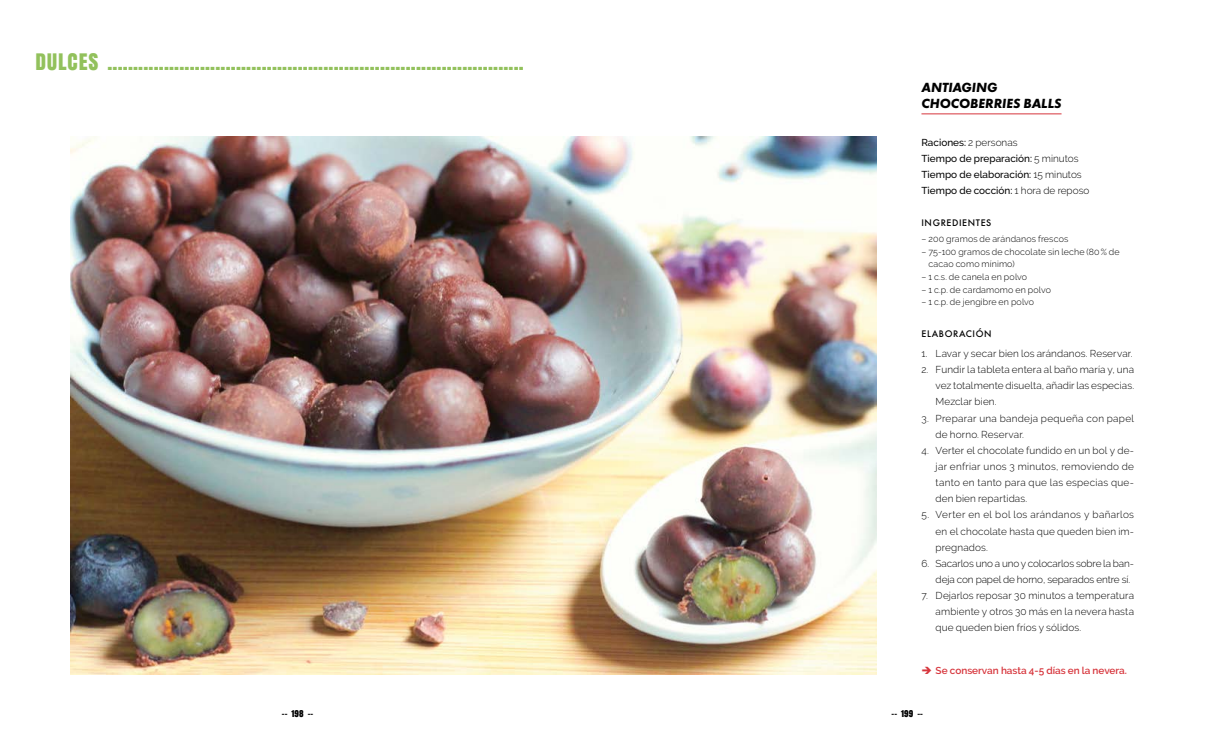
<style>
.page{position:relative;width:1205px;height:745px;background:#fff}
.page>*{position:absolute;margin:0;border:0;box-sizing:border-box;transform-origin:0 0}
.t1{font:21.25px "Anton";letter-spacing:.04em;color:#92c15c}
.t2{font:italic 700 13.75px/16.1px "Futura PT";color:#000}
.t3{font:300 10px/16.1px "Raleway";letter-spacing:.01em;color:#000;text-align:justify}
.t4{font:500 10px/16.1px "Raleway";color:#000}
.t5{font:300 10px/16.1px "Raleway";letter-spacing:-.01em;color:#000}
.t6{font:600 10px "Raleway";color:#d7363d}
.t7{font:300 8.88px/12.5px "Raleway";letter-spacing:.015em;color:#000}
.t8{font:500 8.75px "Futura";letter-spacing:.07em;color:#000}
.t9{font:8.75px "Anton";color:#000}
.s1{font-weight:300}
</style>
<div class="page">
<img style="left:71px;top:137px;width:805px;height:536px">
<hr style="left:921px;top:113px;width:140px;height:1px;background:#d7363d">
<h1 class="t1" style="left:35px;top:45px;width:490px">DULCES .................................................................................</h1>
<h2 class="t2" style="left:921px;top:79px;width:142px">ANTIAGING<br>CHOCOBERRIES BALLS</h2>
<p class="t4" style="left:921px;top:134px;width:169px">Raciones: <span class="s1">2 personas<br></span>Tiempo de preparación: <span class="s1">5 minutos<br></span>Tiempo de elaboración: <span class="s1">15 minutos<br></span>Tiempo de cocción: <span class="s1">1 hora de reposo</span></p>
<p class="t8" style="left:921px;top:217px;width:71px">INGREDIENTES</p>
<p class="t7" style="left:921px;top:233px;width:148px">– 200 gramos de arándanos frescos</p>
<p class="t7" style="left:928px;top:245px;width:193px;text-indent:-7px">– 75-100 gramos de chocolate sin leche (80% de cacao como mínimo)</p>
<p class="t7" style="left:921px;top:270px;width:107px">– 1 c.s. de canela en polvo</p>
<p class="t7" style="left:921px;top:283px;width:131px">– 1 c.p. de cardamomo en polvo</p>
<p class="t7" style="left:921px;top:295px;width:114px">– 1 c.p. de jengibre en polvo</p>
<p class="t8" style="left:921px;top:328px;width:72px">ELABORACIÓN</p>
<p class="t3" style="left:921px;top:345px;width:213px">1. Lavar y secar bien los arándanos. Reservar.</p>
<p class="t3" style="left:935px;top:361px;width:200px;text-indent:-14px">2. Fundir la tableta entera al baño maría y, una vez totalmente disuelta, añadir las especias.<br>Mezclar bien.</p>
<p class="t3" style="left:935px;top:409px;width:200px;text-indent:-14px">3. Preparar una bandeja pequeña con papel de horno. Reservar.</p>
<p class="t3" style="left:935px;top:442px;width:200px;text-indent:-14px">4. Verter el chocolate fundido en un bol y de&shy;jar enfriar unos 3 minutos, removiendo de tanto en tanto para que las especias que&shy;den bien repartidas.</p>
<p class="t3" style="left:935px;top:506px;width:200px;text-indent:-14px">5. Verter en el bol los arándanos y bañarlos en el chocolate hasta que queden bien im&shy;pregnados.</p>
<p class="t5" style="left:935px;top:555px;width:200px;text-indent:-14px">6. Sacarlos uno a uno y colocarlos sobre la ban&shy;deja con papel de horno, separados entre sí.</p>
<p class="t3" style="left:935px;top:587px;width:200px;text-indent:-14px">7. Dejarlos reposar 30 minutos a temperatura ambiente y otros 30 más en la nevera hasta que queden bien fríos y sólidos.</p>
<p class="t6" style="left:921px;top:664px;width:207px">➔ Se conservan hasta 4-5 días en la nevera.</p>
<p class="t9" style="left:282px;top:705px;width:33px">-- 198 --</p>
<p class="t9" style="left:891px;top:705px;width:33px">-- 199 --</p>
</div>
